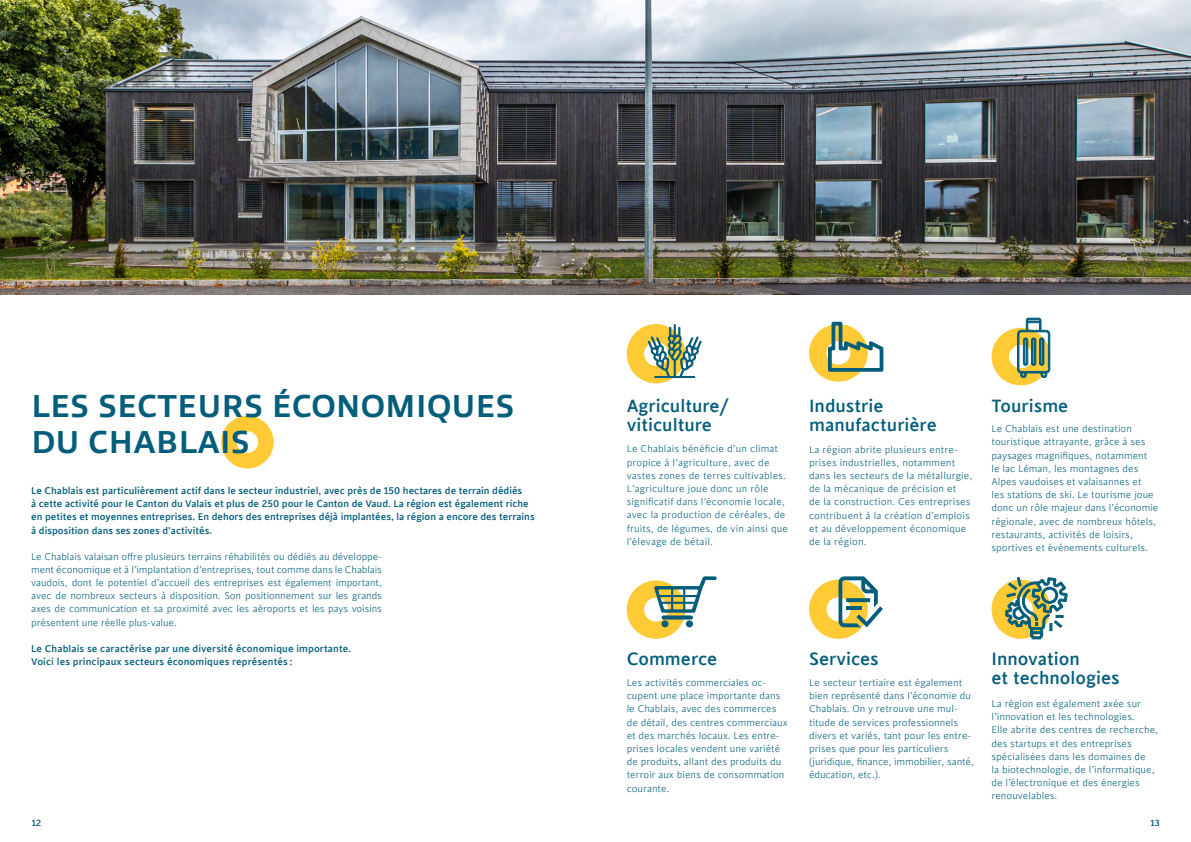
<style>
.page{position:relative;width:1191px;height:842px;background:#fff}
.page>*{position:absolute;margin:0;border:0;box-sizing:border-box;transform-origin:0 0}
.t1{font:700 32px/36px "Allumi Std";color:#045d7b}
.t2{font:500 20px/19px "Cinta";color:#045d7b}
.t3{font:300 11px/13.2px "Cinta";color:#045d7b}
.t4{font:500 11px/13.2px "Cinta";color:#045d7b}
.t5{font:500 10px "Cinta";color:#005678}
</style>
<div class="page">
<svg style="left:221px;top:416px;width:53px;height:52px"></svg>
<svg style="left:626px;top:324px;width:75px;height:59px"></svg>
<svg style="left:991px;top:577px;width:77px;height:63px"></svg>
<svg style="left:809px;top:321px;width:75px;height:61px"></svg>
<svg style="left:991px;top:317px;width:59px;height:69px"></svg>
<svg style="left:626px;top:576px;width:91px;height:63px"></svg>
<div style="left:661px;top:620px;width:7px;height:7px;background:#045d7b;border-radius:50%"></div>
<div style="left:686px;top:620px;width:7px;height:7px;background:#045d7b;border-radius:50%"></div>
<svg style="left:809px;top:576px;width:74px;height:63px"></svg>
<hr style="left:846px;top:606px;width:15px;height:4px;background:#045d7b">
<img style="left:0;top:0;width:1191px;height:295px">
<h1 class="t1" style="left:31px;top:389px;width:485px">LES SECTEURS ÉCONOMIQUES<br>DU CHABLAIS</h1>
<h2 class="t2" style="left:626px;top:397px;width:104px">Agriculture/ viticulture</h2>
<p class="t3" style="left:626px;top:443px;width:163px">Le Chablais bénéficie d’un climat propice à l’agriculture, avec de vastes zones de terres cultivables.<br>L’agriculture joue donc un rôle significatif dans l’économie locale, avec la production de céréales, de fruits, de légumes, de vin ainsi que l’élevage de bétail.</p>
<p class="t4" style="left:31px;top:484px;width:505px">Le Chablais est particulièrement actif dans le secteur industriel, avec près de 150 hectares de terrain dédiés<br>à cette activité pour le Canton du Valais et plus de 250 pour le Canton de Vaud. La région est également riche en petites et moyennes entreprises. En dehors des entreprises déjà implantées, la région a encore des terrains à disposition dans ses zones d’activités.</p>
<p class="t3" style="left:31px;top:550px;width:352px;text-align:justify">Le Chablais valaisan offre plusieurs terrains réhabilités ou dédiés au développe&shy;ment économique et à l’implantation d’entreprises, tout comme dans le Chablais vaudois, dont le potentiel d’accueil des entreprises est également important, avec de nombreux secteurs à disposition. Son positionnement sur les grands axes de communication et sa proximité avec les aéroports et les pays voisins présentent une réelle plus-value.</p>
<p class="t4" style="left:31px;top:642px;width:321px">Le Chablais se caractérise par une diversité économique importante.<br>Voici les principaux secteurs économiques représentés :</p>
<h2 class="t2" style="left:626px;top:650px;width:92px">Commerce</h2>
<h2 class="t2" style="left:809px;top:397px;width:129px">Industrie manufacturière</h2>
<p class="t3" style="left:809px;top:443px;width:165px">La région abrite plusieurs entre&shy;prises industrielles, notamment dans les secteurs de la métallurgie, de la mécanique de précision et<br>de la construction. Ces entreprises contribuent à la création d’emplois et au développement économique de la région.</p>
<h2 class="t2" style="left:809px;top:650px;width:71px">Services</h2>
<p class="t3" style="left:626px;top:676px;width:163px">Les activités commerciales oc&shy;cupent une place importante dans le Chablais, avec des commerces de détail, des centres commerciaux et des marchés locaux. Les entre&shy;prises locales vendent une variété de produits, allant des produits du terroir aux biens de consommation courante.</p>
<p class="t3" style="left:809px;top:676px;width:166px">Le secteur tertiaire est également bien représenté dans l’économie du Chablais. On y retrouve une mul&shy;titude de services professionnels divers et variés, tant pour les entre&shy;prises que pour les particuliers (juridique, finance, immobilier, santé, éducation, etc.).</p>
<h2 class="t2" style="left:991px;top:397px;width:78px">Tourisme</h2>
<p class="t3" style="left:991px;top:422px;width:168px">Le Chablais est une destination touristique attrayante, grâce à ses paysages magnifiques, notamment<br>le lac Léman, les montagnes des Alpes vaudoises et valaisannes et<br>les stations de ski. Le tourisme joue donc un rôle majeur dans l’économie régionale, avec de nombreux hôtels, restaurants, activités de loisirs, sportives et événements culturels.</p>
<h2 class="t2" style="left:991px;top:650px;width:130px">Innovation<br>et technologies</h2>
<p class="t3" style="left:991px;top:697px;width:168px">La région est également axée sur l’innovation et les technologies.<br>Elle abrite des centres de recherche, des startups et des entreprises spécialisées dans les domaines de<br>la biotechnologie, de l’informatique, de l’électronique et des énergies renouvelables.</p>
<p class="t5" style="left:32px;top:817px;width:11px">12</p>
<p class="t5" style="left:1150px;top:817px;width:11px">13</p>
</div>
